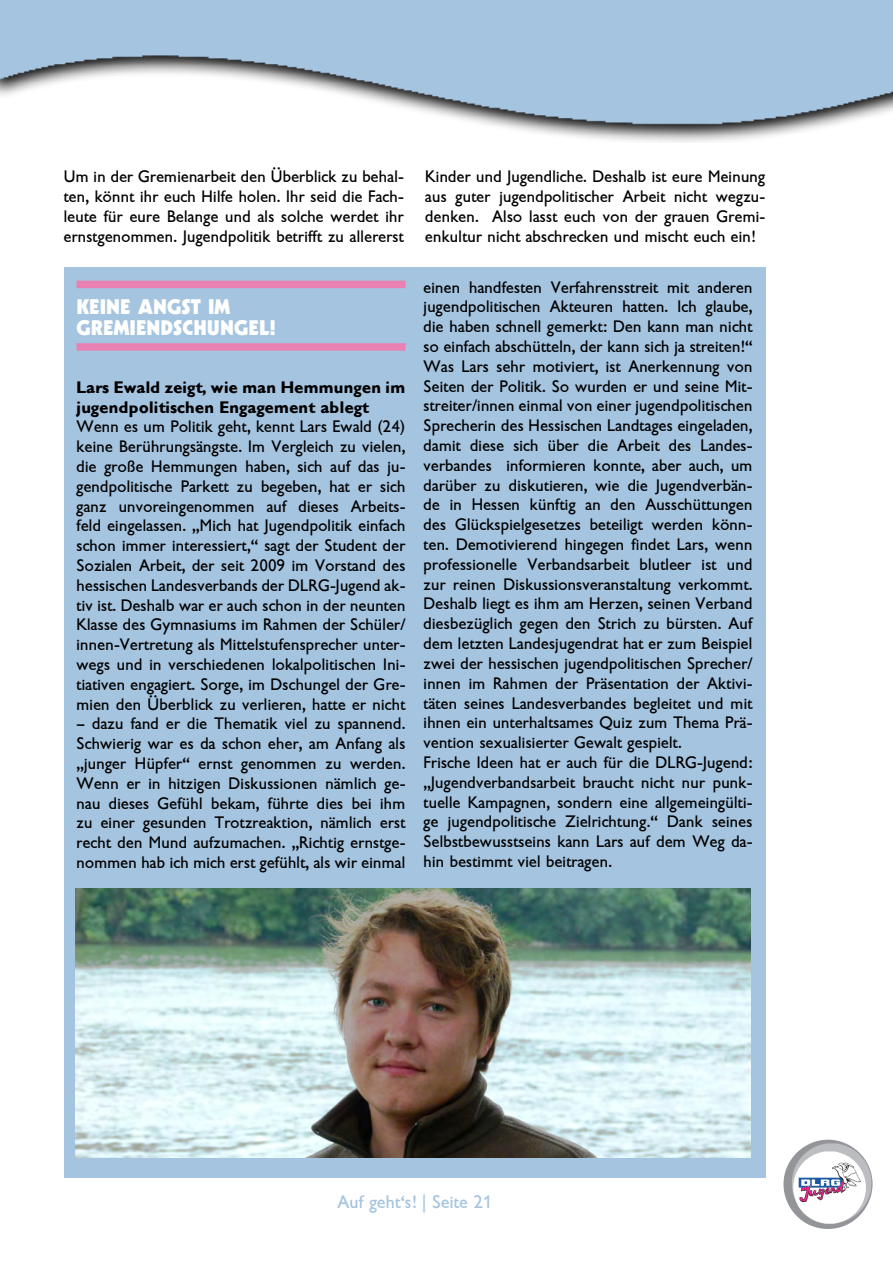
<style>
.page{position:relative;width:893px;height:1263px;background:#fff}
.page>*{position:absolute;margin:0;border:0;box-sizing:border-box;transform-origin:0 0}
._2_Hauptüberschrift{font:700 21px/21px "DLRG Jugend Titel";color:#fff}
.t1{font:18px "DLRG Jugend Text";color:#a5c4e0}
.t2{font:16.5px/19.8px "DLRG Jugend Text";color:#000;text-align:justify}
.t3{font:700 16.5px/19.8px "DLRG Jugend Text";color:#000}
</style>
<div class="page">
<img style="left:783px;top:1140px;width:90px;height:89px">
<div style="left:64px;top:268px;width:701px;height:910px;background:#a5c4e0"></div>
<div style="left:77px;top:281px;width:329px;height:7px;background:#e981b3"></div>
<div style="left:77px;top:343px;width:329px;height:8px;background:#e981b3"></div>
<img style="left:76px;top:888px;width:674px;height:270px">
<img style="left:0;top:38px;width:893px;height:104px">
<div style="left:0;top:0;width:893px;height:38px;background:#a5c4e0"></div>
<p class="t2" style="left:64px;top:167px;width:342px">Um in der Gremienarbeit den Überblick zu behal&shy;ten, könnt ihr euch Hilfe holen. Ihr seid die Fach&shy;leute für eure Belange und als solche werdet ihr ernstgenommen. Jugendpolitik betrifft zu allererst</p>
<p class="t2" style="left:425px;top:167px;width:342px">Kinder und Jugendliche. Deshalb ist eure Meinung aus guter jugendpolitischer Arbeit nicht wegzu&shy;denken. Also lasst euch von der grauen Gremi&shy;enkultur nicht abschrecken und mischt euch ein!</p>
<p class="_2_Hauptüberschrift" style="left:77px;top:296px;width:200px">KEINE ANGST IM<br>GREMIENDSCHUNGEL!</p>
<p class="t3" style="left:77px;top:377px;width:330px">Lars Ewald zeigt, wie man Hemmungen im jugendpolitischen Engagement ablegt</p>
<p class="t2" style="left:77px;top:417px;width:331px">Wenn es um Politik geht, kennt Lars Ewald (24) keine Berührungsängste. Im Vergleich zu vielen, die große Hemmungen haben, sich auf das ju&shy;gendpolitische Parkett zu begeben, hat er sich ganz unvoreingenommen auf dieses Arbeits&shy;feld eingelassen. „Mich hat Jugendpolitik einfach schon immer interessiert,“ sagt der Student der Sozialen Arbeit, der seit 2009 im Vorstand des hessischen Landesverbands der DLRG-Jugend ak&shy;tiv ist. Deshalb war er auch schon in der neunten Klasse des Gymnasiums im Rahmen der Schüler/ innen-Vertretung als Mittelstufensprecher unter&shy;wegs und in verschiedenen lokalpolitischen Ini&shy;tiativen engagiert. Sorge, im Dschungel der Gre&shy;mien den Überblick zu verlieren, hatte er nicht</p>
<p class="t2" style="left:77px;top:714px;width:331px">– dazu fand er die Thematik viel zu spannend.<br>Schwierig war es da schon eher, am Anfang als „junger Hüpfer“ ernst genommen zu werden.<br>Wenn er in hitzigen Diskussionen nämlich ge&shy;nau dieses Gefühl bekam, führte dies bei ihm zu einer gesunden Trotzreaktion, nämlich erst recht den Mund aufzumachen. „Richtig ernstge&shy;nommen hab ich mich erst gefühlt, als wir einmal</p>
<p class="t2" style="left:424px;top:277px;width:331px">einen handfesten Verfahrensstreit mit anderen jugendpolitischen Akteuren hatten. Ich glaube, die haben schnell gemerkt: Den kann man nicht so einfach abschütteln, der kann sich ja streiten!“</p>
<p class="t2" style="left:424px;top:356px;width:331px">Was Lars sehr motiviert, ist Anerkennung von Seiten der Politik. So wurden er und seine Mit&shy;streiter/innen einmal von einer jugendpolitischen Sprecherin des Hessischen Landtages eingeladen, damit diese sich über die Arbeit des Landes&shy;verbandes informieren konnte, aber auch, um darüber zu diskutieren, wie die Jugendverbän&shy;de in Hessen künftig an den Ausschüttungen des Glückspielgesetzes beteiligt werden könn&shy;ten. Demotivierend hingegen findet Lars, wenn professionelle Verbandsarbeit blutleer ist und zur reinen Diskussionsveranstaltung verkommt.<br>Deshalb liegt es ihm am Herzen, seinen Verband diesbezüglich gegen den Strich zu bürsten. Auf dem letzten Landesjugendrat hat er zum Beispiel zwei der hessischen jugendpolitischen Sprecher/ innen im Rahmen der Präsentation der Aktivi&shy;täten seines Landesverbandes begleitet und mit ihnen ein unterhaltsames Quiz zum Thema Prä&shy;vention sexualisierter Gewalt gespielt.</p>
<p class="t2" style="left:424px;top:752px;width:331px">Frische Ideen hat er auch für die DLRG-Jugend: „Jugendverbandsarbeit braucht nicht nur punk&shy;tuelle Kampagnen, sondern eine allgemeingülti&shy;ge jugendpolitische Zielrichtung.“ Dank seines Selbstbewusstseins kann Lars auf dem Weg da&shy;hin bestimmt viel beitragen.</p>
<p class="t1" style="left:337px;top:1191px;width:157px">Auf geht‘s! | Seite 21</p>
</div>
